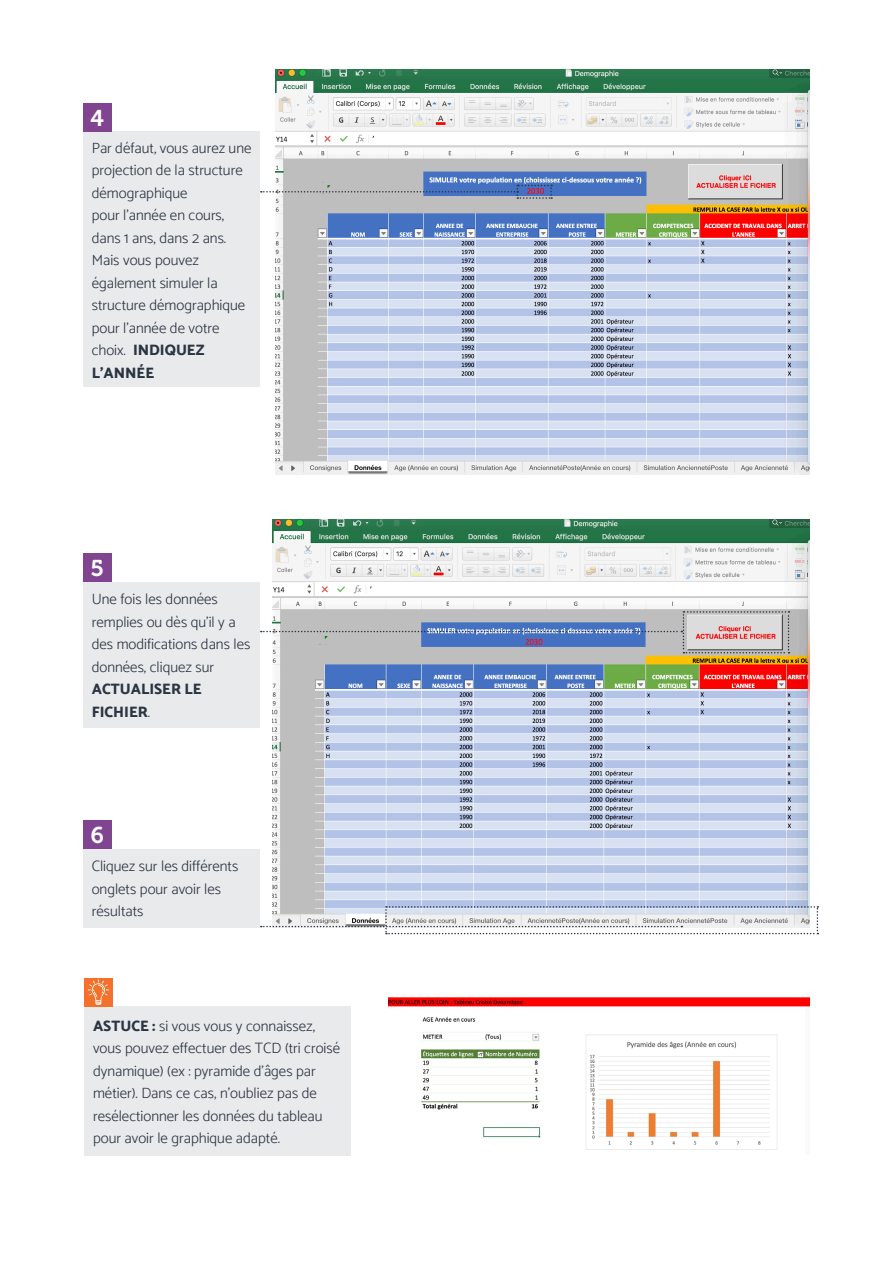
<style>
.page{position:relative;width:893px;height:1263px;background:#fff}
.page>*{position:absolute;margin:0;border:0;box-sizing:border-box;transform-origin:0 0}
.t1{font:22.8px "Museo 700";color:#fff}
.t2{font:300 15px/22.5px "Catamaran";color:#2a3442}
.t3{font:800 15px/22.5px "Catamaran";color:#2a3442}
.s1{font-weight:800}
.s2{font-weight:300}
</style>
<div class="page">
<img style="left:275px;top:69px;width:535px;height:406px">
<div style="left:83px;top:131px;width:177px;height:256px;background:#e9eaeb"></div>
<div style="left:83px;top:582px;width:177px;height:145px;background:#e9eaeb"></div>
<div style="left:83px;top:849px;width:177px;height:78px;background:#e9eaeb"></div>
<div style="left:83px;top:103px;width:28px;height:28px;background:#804490"></div>
<div style="left:83px;top:553px;width:28px;height:29px;background:#804490"></div>
<div style="left:83px;top:820px;width:28px;height:29px;background:#804490"></div>
<svg style="left:261px;top:185px;width:291px;height:14px;background:#95a1bb"></svg>
<img style="left:272px;top:519px;width:538px;height:387px">
<svg style="left:261px;top:611px;width:528px;height:42px;background:#a7aec0"></svg>
<svg style="left:261px;top:906px;width:557px;height:28px"></svg>
<img style="left:388px;top:997px;width:422px;height:153px">
<div style="left:85px;top:1006px;width:266px;height:150px;background:#e9eaeb"></div>
<div style="left:85px;top:978px;width:28px;height:28px;background:#f3712a"></div>
<svg style="left:88px;top:979px;width:21px;height:26px"></svg>
<p class="t1" style="left:91px;top:105px;width:15px">4</p>
<p class="t2" style="left:92px;top:136px;width:161px">Par défaut, vous aurez une projection de la structure démographique</p>
<p class="t2" style="left:92px;top:204px;width:134px">pour l’année en cours,</p>
<p class="t2" style="left:92px;top:226px;width:136px">dans 1 ans, dans 2 ans.</p>
<p class="t2" style="left:92px;top:249px;width:155px">Mais vous pouvez également simuler la structure démographique pour l’année de votre choix. <span class="s1">INDIQUEZ<br>L’ANNÉE</span></p>
<p class="t1" style="left:91px;top:556px;width:15px">5</p>
<p class="t2" style="left:92px;top:588px;width:160px">Une fois les données remplies ou dès qu’il y a des modifications dans les données, cliquez sur</p>
<p class="t3" style="left:92px;top:678px;width:112px">ACTUALISER LE<br>FICHIER<span class="s2">.</span></p>
<p class="t1" style="left:91px;top:823px;width:15px">6</p>
<p class="t2" style="left:92px;top:855px;width:148px">Cliquez sur les différents onglets pour avoir les résultats</p>
<p class="t2" style="left:93px;top:1014px;width:249px"><span class="s1">ASTUCE :</span> si vous vous y connaissez, vous pouvez effectuer des TCD (tri croisé dynamique) (ex : pyramide d’âges par métier). Dans ce cas, n’oubliez pas de resélectionner les données du tableau pour avoir le graphique adapté.</p>
</div>
